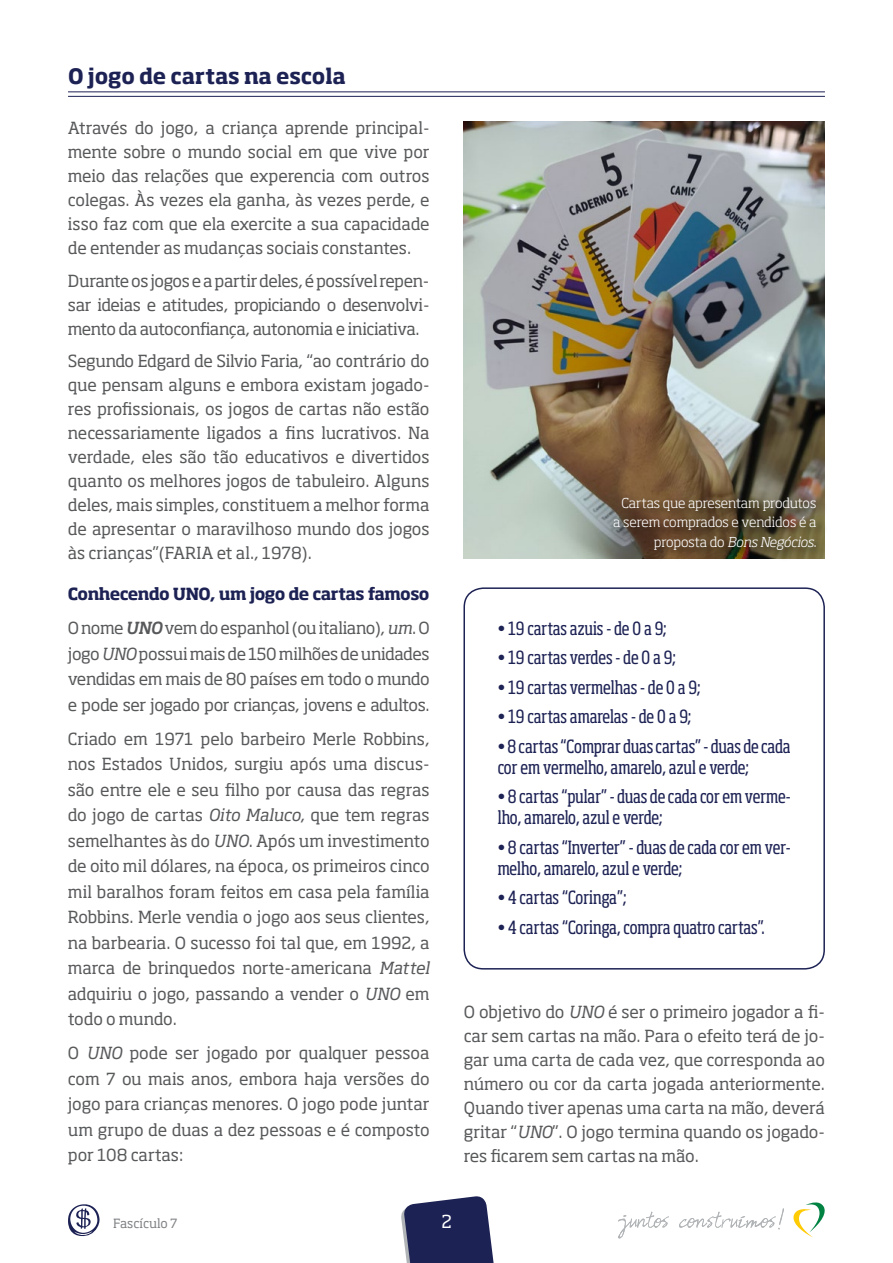
<style>
.page{position:relative;width:893px;height:1263px;background:#fff}
.page>*{position:absolute;margin:0;border:0;box-sizing:border-box;transform-origin:0 0}
.t1{font:700 21px "Soho Std";letter-spacing:-.005em;color:#1d2254}
.t2{font:condensed 18px/21px "Soho Std";letter-spacing:-.01em;color:#1d2254}
.t3{font:17.7px "Soho Std";color:#fff}
.t4{font:16.5px/24px "Soho Std";letter-spacing:-.02em;color:#58595b;text-align:justify}
.t5{font:700 16.5px/34px "Soho Std";letter-spacing:-.035em;color:#1d2254}
.t6{font:300 13.5px/19.5px "Soho Std";letter-spacing:-.01em;color:#fff;text-align:right}
.t7{font:12.6px "Soho Std";letter-spacing:-.01em;color:#808285}
.s1{font-weight:400;color:#58595b}
.s2{font-weight:500;font-style:italic;color:#58595b}
.s3{font-weight:400;font-style:italic;color:#58595b}
.s4{font-style:italic}
</style>
<div class="page">
<svg style="left:401px;top:1196px;width:93px;height:67px;background:#40446e"></svg>
<svg style="left:793px;top:1202px;width:32px;height:35px"></svg>
<svg style="left:618px;top:1208px;width:166px;height:30px"></svg>
<svg style="left:68px;top:1204px;width:32px;height:32px"></svg>
<img style="left:463px;top:121px;width:362px;height:438px">
<div style="left:611px;top:493px;width:218px;height:69px;background:#000;opacity:.75"></div>
<hr style="left:68px;top:91px;width:757px;height:1px;background:#1d2254">
<hr style="left:68px;top:96px;width:757px;height:1px;background:#1d2254">
<div style="left:463px;top:587px;width:362px;height:382px;border:2px solid #1d2254;border-radius:19px"></div>
<p class="t1" style="left:68px;top:63px;width:279px">O jogo de cartas na escola</p>
<p class="t4" style="left:68px;top:116px;width:363px">Através do jogo, a criança aprende principal&shy;mente sobre o mundo social em que vive por meio das relações que experencia com outros colegas. Às vezes ela ganha, às vezes perde, e isso faz com que ela exercite a sua capacidade de entender as mudanças sociais constantes.</p>
<p class="t4" style="left:68px;top:268px;width:363px">Durante os jogos e a partir deles, é possível repen&shy;sar ideias e atitudes, propiciando o desenvolvi&shy;mento da autoconfiança, autonomia e iniciativa.</p>
<p class="t4" style="left:68px;top:349px;width:363px">Segundo Edgard de Silvio Faria, “ao contrário do que pensam alguns e embora existam jogado&shy;res profissionais, os jogos de cartas não estão necessariamente ligados a fins lucrativos. Na verdade, eles são tão educativos e divertidos quanto os melhores jogos de tabuleiro. Alguns deles, mais simples, constituem a melhor forma de apresentar o maravilhoso mundo dos jogos às crianças”(FARIA et al., 1978).</p>
<p class="t5" style="left:68px;top:577px;width:363px">Conhecendo UNO, um jogo de cartas famoso<br><span class="s1">O nome</span> <span class="s2">UNO</span> <span class="s1">vem do espanhol (ou italiano),</span> <span class="s3">um</span><span class="s1">. O</span></p>
<p class="t4" style="left:68px;top:641px;width:363px;line-height:25.5px">jogo <span class="s4">UNO</span>possui mais de 150 milhões de unidades vendidas em mais de 80 países em todo o mundo e pode ser jogado por crianças, jovens e adultos.</p>
<p class="t4" style="left:68px;top:726px;width:363px;line-height:25.5px">Criado em 1971 pelo barbeiro Merle Robbins, nos Estados Unidos, surgiu após uma discus&shy;são entre ele e seu filho por causa das regras do jogo de cartas <span class="s4">Oito Maluco</span>, que tem regras semelhantes às do <span class="s4">UNO</span>. Após um investimento de oito mil dólares, na época, os primeiros cinco mil baralhos foram feitos em casa pela família Robbins. Merle vendia o jogo aos seus clientes, na barbearia. O sucesso foi tal que, em 1992, a marca de brinquedos norte-americana <span class="s4">Mattel </span>adquiriu o jogo, passando a vender o <span class="s4">UNO</span> em todo o mundo.</p>
<p class="t4" style="left:68px;top:1040px;width:363px;line-height:25.5px">O <span class="s4">UNO</span> pode ser jogado por qualquer pessoa com 7 ou mais anos, embora haja versões do jogo para crianças menores. O jogo pode juntar um grupo de duas a dez pessoas e é composto por 108 cartas:</p>
<p class="t6" style="left:613px;top:493px;width:205px">Cartas que apresentam produtos a serem comprados e vendidos é a proposta do <span class="s4">Bons Negócios</span>.</p>
<p class="t2" style="left:498px;top:617px;width:171px">• 19 cartas azuis - de 0 a 9;</p>
<p class="t2" style="left:498px;top:647px;width:180px">• 19 cartas verdes - de 0 a 9;</p>
<p class="t2" style="left:498px;top:676px;width:204px">• 19 cartas vermelhas - de 0 a 9;</p>
<p class="t2" style="left:498px;top:706px;width:195px">• 19 cartas amarelas - de 0 a 9;</p>
<p class="t2" style="left:498px;top:735px;width:294px">• 8 cartas “Comprar duas cartas” - duas de cada cor em vermelho, amarelo, azul e verde;</p>
<p class="t2" style="left:498px;top:786px;width:294px">• 8 cartas “pular” - duas de cada cor em verme&shy;lho, amarelo, azul e verde;</p>
<p class="t2" style="left:498px;top:836px;width:294px">• 8 cartas “Inverter” - duas de cada cor em ver&shy;melho, amarelo, azul e verde;</p>
<p class="t2" style="left:498px;top:887px;width:130px">• 4 cartas “Coringa”;</p>
<p class="t2" style="left:498px;top:916px;width:268px">• 4 cartas “Coringa, compra quatro cartas”.</p>
<p class="t4" style="left:464px;top:999px;width:363px">O objetivo do <span class="s4">UNO</span> é ser o primeiro jogador a fi&shy;car sem cartas na mão. Para o efeito terá de jo&shy;gar uma carta de cada vez, que corresponda ao número ou cor da carta jogada anteriormente.<br>Quando tiver apenas uma carta na mão, deverá gritar “<span class="s4">UNO</span>”. O jogo termina quando os jogado&shy;res ficarem sem cartas na mão.</p>
<p class="t7" style="left:113px;top:1215px;width:66px">Fascículo 7</p>
<p class="t3" style="left:441px;top:1210px;width:12px">2</p>
</div>
